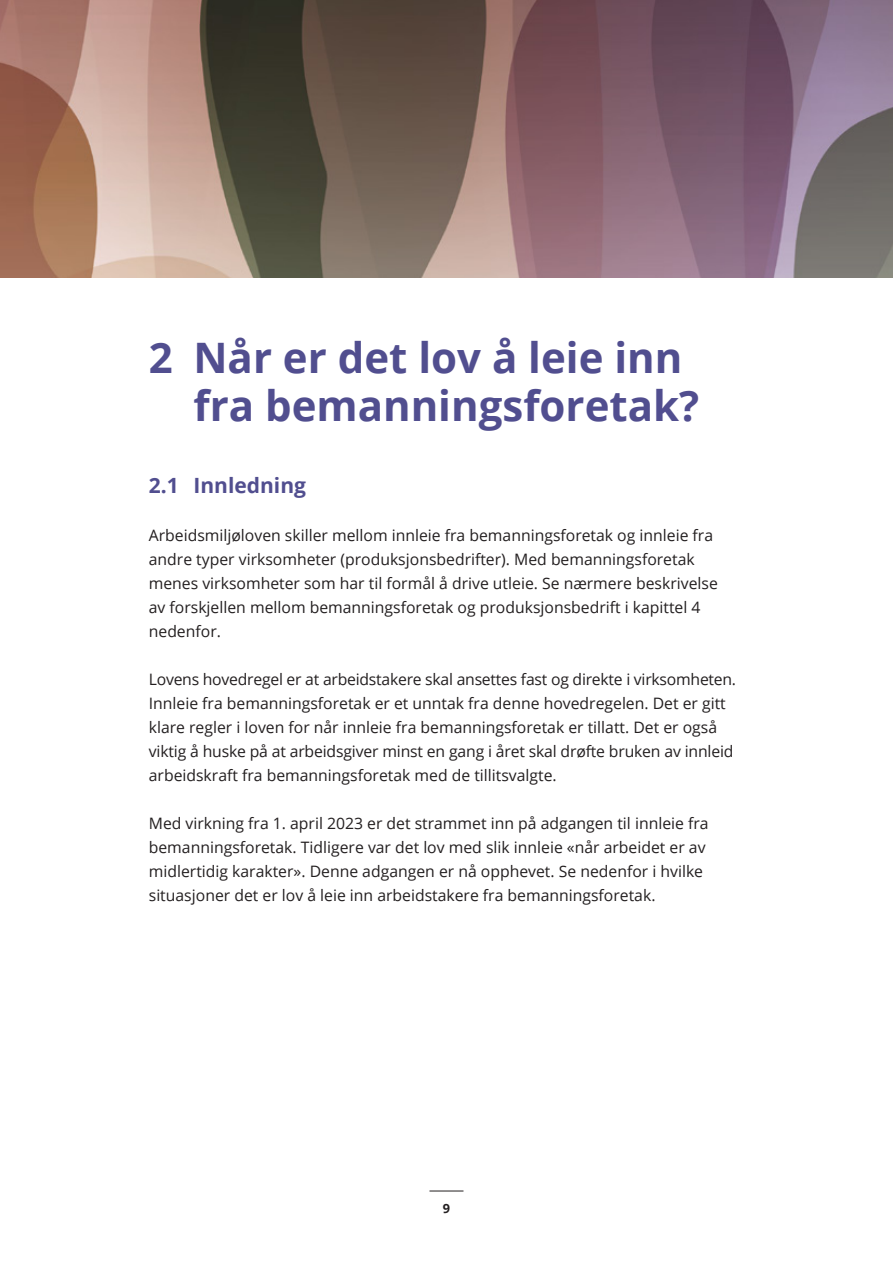
<style>
.page{position:relative;width:893px;height:1263px;background:#fff}
.page>*{position:absolute;margin:0;border:0;box-sizing:border-box;transform-origin:0 0}
.Overskrift_1{font:700 42px/48px "Open Sans";color:#514e8f}
.Overskrift_2{font:700 21px "Open Sans";color:#514e8f}
.t1{font:15.75px/24px "Open Sans";color:#231f20}
.t2{font:700 12.75px "Open Sans";color:#231f20}
</style>
<div class="page">
<hr style="left:429px;top:1191px;width:34px;height:1px;background:#231f20">
<img style="left:0;top:0;width:893px;height:277px">
<h1 class="Overskrift_1" style="left:193px;top:333px;width:507px;text-indent:-45px">2 Når er det lov å leie inn fra bemanningsforetak?</h1>
<h2 class="Overskrift_2" style="left:149px;top:471px;width:159px">2.1 Innledning</h2>
<p class="t1" style="left:149px;top:523px;width:571px">Arbeidsmiljøloven skiller mellom innleie fra bemanningsforetak og innleie fra andre typer virksomheter (produksjonsbedrifter). Med bemanningsforetak menes virksomheter som har til formål å drive utleie. Se nærmere beskrivelse av forskjellen mellom bemanningsforetak og produksjonsbedrift i kapittel 4 nedenfor.</p>
<p class="t1" style="left:149px;top:667px;width:589px">Lovens hovedregel er at arbeidstakere skal ansettes fast og direkte i virksomheten.<br>Innleie fra bemanningsforetak er et unntak fra denne hovedregelen. Det er gitt klare regler i loven for når innleie fra bemanningsforetak er tillatt. Det er også viktig å huske på at arbeidsgiver minst en gang i året skal drøfte bruken av innleid arbeidskraft fra bemanningsforetak med de tillitsvalgte.</p>
<p class="t1" style="left:149px;top:811px;width:561px">Med virkning fra 1. april 2023 er det strammet inn på adgangen til innleie fra bemanningsforetak. Tidligere var det lov med slik innleie «når arbeidet er av midlertidig karakter». Denne adgangen er nå opphevet. Se nedenfor i hvilke situasjoner det er lov å leie inn arbeidstakere fra bemanningsforetak.</p>
<p class="t2" style="left:443px;top:1199px;width:9px">9</p>
</div>
